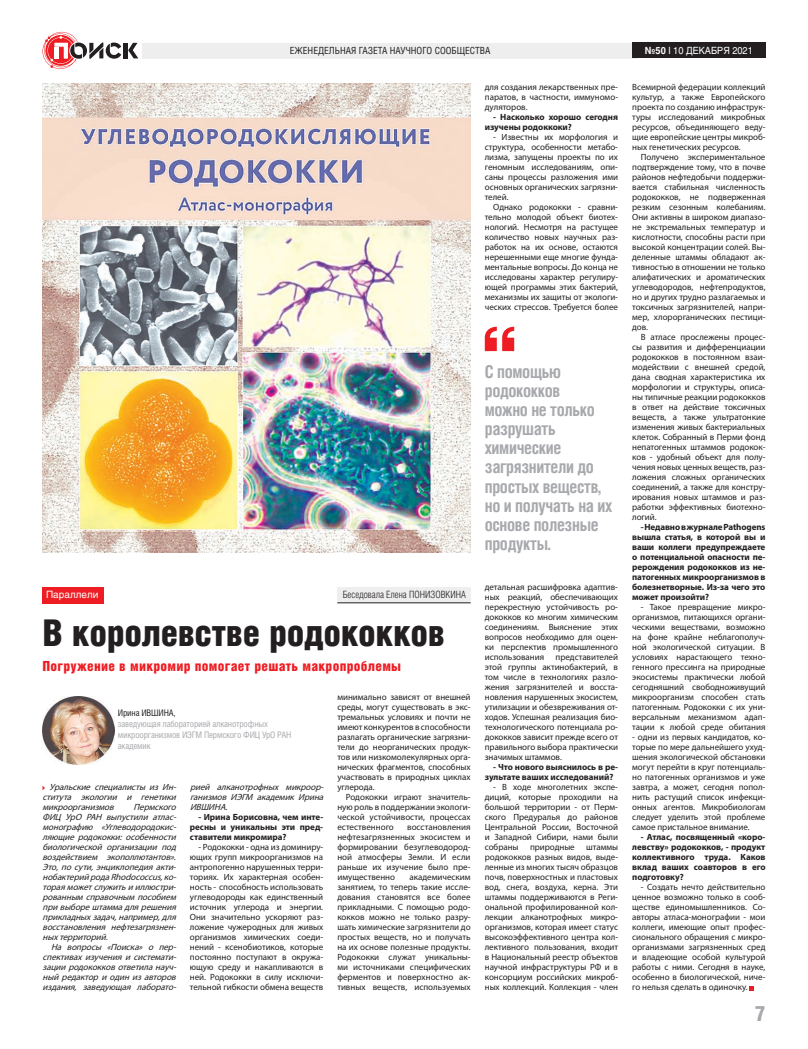
<style>
.page{position:relative;width:808px;height:1049px;background:#fff}
.page>*{position:absolute;margin:0;border:0;box-sizing:border-box;transform-origin:0 0}
.t1{font:37px "Helios Cond Black C";letter-spacing:-.01em;color:#231f20}
.t2{font:21.1px "Helios Cond Black C";color:#a8a9ad}
.t3{font:700 17.7px/19.2px "Helios Cond C";letter-spacing:-.02em;color:#a8a9ad;scale:.96 1}
.t4{font:14px "Helios Cond Black C";letter-spacing:.02em;color:#ee1d23}
.t5{font:10px "Helios Cond Light C";color:#231f20}
.t6{font:10px "Helios C";color:#fff}
.t7{font:9.8px "Helios Cond C";color:#231f20}
.t8{font:9.8px "Helios C";color:#fff;scale:.93 1}
.t9{font:9px/10px "Myriad Pro";letter-spacing:-.005em;color:#231f20;text-align:justify}
.t10{font:italic 9px/10px "Myriad Pro";letter-spacing:-.005em;color:#231f20;text-align:justify}
.t11{font:700 9px/10px "Myriad Pro";letter-spacing:-.005em;color:#231f20;text-align:justify}
.t12{font:9px/11px "Helios Cond C";letter-spacing:-.02em;color:#a8a9ad}
.t13{font:9px "Helios Cond C";letter-spacing:-.02em;color:#231f20}
.s1{font-weight:700}
</style>
<div class="page">
<hr style="left:124px;top:43px;width:4px;height:15px;background:#231f20">
<svg style="left:128px;top:43px;width:10px;height:15px"></svg>
<svg style="left:43px;top:32px;width:78px;height:37px"></svg>
<div style="left:142px;top:43px;width:496px;height:16px;background:#eeeeef"></div>
<div style="left:632px;top:43px;width:133px;height:15px;background:#231f20"></div>
<img style="left:43px;top:696px;width:71px;height:68px">
<svg style="left:749px;top:986px;width:5px;height:4px"></svg>
<div style="left:337px;top:587px;width:133px;height:16px;background:#eeeeef"></div>
<hr style="left:337px;top:602px;width:134px;height:1px;background:#231f20">
<div style="left:43px;top:587px;width:61px;height:16px;background:#ee1d23"></div>
<svg style="left:485px;top:327px;width:29px;height:24px"></svg>
<img style="left:43px;top:84px;width:428px;height:468px">
<p class="t7" style="left:290px;top:45px;width:202px">ЕЖЕНЕДЕЛЬНАЯ ГАЗЕТА НАУЧНОГО СООБЩЕСТВА</p>
<p class="t8" style="left:645px;top:44px;width:118px"><span class="s1">№50</span> I 10 ДЕКАБРЯ 2021</p>
<p class="t6" style="left:46px;top:588px;width:54px">Параллели</p>
<p class="t5" style="left:343px;top:589px;width:125px">Беседовала Елена ПОНИЗОВКИНА</p>
<h1 class="t1" style="left:43px;top:612px;width:404px">В королевстве родококков</h1>
<h3 class="t4" style="left:43px;top:658px;width:360px">Погружение в микромир помогает решать макропроблемы</h3>
<p class="t13" style="left:118px;top:708px;width:59px">Ирина ИВШИНА,</p>
<p class="t12" style="left:118px;top:718px;width:175px">заведующая лабораторией алканотрофных микроорганизмов ИЭГМ Пермского ФИЦ УрО РАН академик</p>
<p class="t10" style="left:43px;top:782px;width:136px;text-indent:7px">Урал ьские специал исты из Ин&shy;ститута экол огии и генетики микроорганизмов</p>
<p class="t10" style="left:43px;top:802px;width:137px;text-align:left;text-indent:91px">Пермского<br>ФИЦ УрО РАН выпустил и атл ас&shy;монографию «Угл еводородокис&shy;ляющие родококки: особенности биологической организации под воздействием экополл ютантов».<br>Это, по сути, энциклопедия акти&shy;нобактерий рода Rhodococcus, ко&shy;торая может служить и илл юстри&shy;рованным справочным пособием при выборе штамма для решения прикладных задач, например, для восстановления нефтезагрязнен&shy;ных территорий.</p>
<p class="t10" style="left:43px;top:942px;width:137px;text-indent:9px">На вопросы «Поиска» о пер&shy;спективах изучения и системати&shy;зации родококков ответила науч&shy;ный редактор и од ин из авторов издания, заведующая л аборато-</p>
<p class="t10" style="left:190px;top:782px;width:136px">рией ал канотрофных микроор&shy;ганизмов ИЭГМ академик Ирина ИВШИНА.</p>
<p class="t11" style="left:190px;top:812px;width:135px;text-indent:9px">- Ирина Борисовна, чем инте&shy;ресны и уникальны эти пред&shy;ставители микромира?</p>
<p class="t9" style="left:190px;top:842px;width:135px;text-indent:9px">- Родококки - одна из доминиру&shy;ющих групп микроорганизмов на антропогенно нарушенных терри&shy;ториях. Их характерная особен&shy;ность - способность использовать углеводороды как единственный источник углерода и энергии.<br>Они значительно ускоряют раз&shy;ложение чужеродных для живых организмов химических соеди&shy;нений - ксенобиотиков, которые постоянно поступают в окружа&shy;ющую среду и накапливаются в ней. Родококки в силу исключи&shy;тельной гибкости обмена веществ</p>
<p class="t9" style="left:337px;top:692px;width:135px">минимально зависят от внешней среды, могут существовать в экс&shy;тремальных условиях и почти не имеют конкурентов в способности разлагать органические загрязни&shy;тели до неорганических продук&shy;тов или низкомолекулярных орга&shy;нических фрагментов, способных участвовать в природных циклах углерода.</p>
<p class="t9" style="left:337px;top:792px;width:135px;text-indent:9px">Родококки играют значитель&shy;ную роль в поддержании экологи&shy;ческой устойчивости, процессах естественного</p>
<p class="t9" style="left:337px;top:822px;width:135px;text-indent:70px">восстановления нефтезагрязненных экосистем и формировании безуглеводород&shy;ной атмосферы Земли. И если раньше их изучение было пре&shy;имущественно</p>
<p class="t9" style="left:337px;top:872px;width:135px;text-indent:72px">академическим занятием, то теперь такие иссле&shy;дования становятся все более прикладными. С помощью родо&shy;кокков можно не только разру&shy;шать химические загрязнители до простых веществ, но и получать на их основе полезные продукты.<br>Родококки служат уникальны&shy;ми источниками специфических ферментов и поверхностно ак&shy;тивных веществ, используемых</p>
<p class="t9" style="left:485px;top:82px;width:135px">для создания лекарственных пре&shy;паратов, в частности, иммуномо&shy;дуляторов.</p>
<p class="t11" style="left:485px;top:112px;width:135px;text-indent:9px">- Насколько хорошо сегодня изучены родоккоки?</p>
<p class="t9" style="left:485px;top:132px;width:135px;text-indent:9px">- Известны их морфология и структура, особенности метабо&shy;лизма, запущены проекты по их геномным исследованиям, опи&shy;саны процессы разложения ими основных органических загрязни&shy;телей.</p>
<p class="t9" style="left:485px;top:202px;width:135px;text-indent:9px">Однако родококки - сравни&shy;тельно молодой объект биотех&shy;нологий. Несмотря на растущее количество новых научных раз&shy;работок на их основе, остаются нерешенными еще многие фунда&shy;ментальные вопросы. До конца не исследованы характер регулиру&shy;ющей программы этих бактерий, механизмы их защиты от экологи&shy;ческих стрессов. Требуется более</p>
<h3 class="t3" style="left:485px;top:361px;width:134px">С помощью родококков<br>можно не только разрушать химические загрязнители до простых веществ, но и получать на их основе полезные продукты.</h3>
<p class="t9" style="left:485px;top:582px;width:135px">детальная расшифровка адаптив&shy;ных реакций, обеспечивающих перекрестную устойчивость ро&shy;дококков ко многим химическим соединениям. Выяснение этих вопросов необходимо для оцен&shy;ки перспектив промышленного использования</p>
<p class="t9" style="left:485px;top:652px;width:135px;text-indent:71px">представителей этой группы актинобактерий, в том числе в технологиях разло&shy;жения загрязнителей и восста&shy;новления нарушенных экосистем, утилизации и обезвреживания от&shy;ходов. Успешная реализация био&shy;технологического потенциала ро&shy;дококков зависит прежде всего от правильного выбора практически значимых штаммов.</p>
<p class="t11" style="left:485px;top:762px;width:135px;text-indent:9px">- Что нового выяснилось в ре&shy;зультате ваших исследований?</p>
<p class="t9" style="left:485px;top:782px;width:135px;text-indent:9px">- В ходе многолетних экспе&shy;диций, которые проходили на большой территории - от Перм&shy;ского Предуралья до районов Центральной России, Восточной и Западной Сибири, нами были собраны</p>
<p class="t9" style="left:485px;top:842px;width:135px;text-indent:101px">штаммы родококков разных видов, выде&shy;ленные из многих тысяч образцов почв, поверхностных и пластовых вод, снега, воздуха, керна. Эти штаммы поддерживаются в Реги&shy;ональной профилированной кол&shy;лекции алканотрофных микро&shy;организмов, которая имеет статус высокоэффективного центра кол&shy;лективного пользования, входит в Национальный реестр объектов научной инфраструктуры РФ и в консорциум российских микроб&shy;ных коллекций. Коллекция - член</p>
<p class="t9" style="left:530px;top:842px;width:46px">природные</p>
<p class="t9" style="left:632px;top:82px;width:135px">Всемирной федерации коллекций культур, а также Европейского проекта по созданию инфраструк&shy;туры исследований микробных ресурсов, объединяющего веду&shy;щие европейские центры микроб&shy;ных генетических ресурсов.</p>
<p class="t9" style="left:632px;top:152px;width:135px;text-indent:9px">Получено экспериментальное подтверждение тому, что в почве районов нефтедобычи поддержи&shy;вается стабильная численность родококков, не подверженная резким сезонным колебаниям.<br>Они активны в широком диапазо&shy;не экстремальных температур и кислотности, способны расти при высокой концентрации солей. Вы&shy;деленные штаммы обладают ак&shy;тивностью в отношении не только алифатических и ароматических углеводородов, нефтепродуктов, но и других трудно разлагаемых и токсичных загрязнителей, напри&shy;мер, хлорорганических пестици&shy;дов.</p>
<p class="t9" style="left:632px;top:332px;width:135px;text-indent:9px">В атласе прослежены процес&shy;сы развития и дифференциации родококков в постоянном взаи&shy;модействии с внешней средой, дана сводная характеристика их морфологии и структуры, описа&shy;ны типичные реакции родококков в ответ на действие токсичных веществ, а также ультратонкие изменения живых бактериальных клеток. Собранный в Перми фонд непатогенных штаммов родокок&shy;ков - удобный объект для полу&shy;чения новых ценных веществ, раз&shy;ложения сложных органических соединений, а также для констру&shy;ирования новых штаммов и раз&shy;работки эффективных биотехно&shy;логий.</p>
<p class="t11" style="left:632px;top:522px;width:135px;text-indent:9px">- Недавно в журнале Pathogens вышла статья, в которой вы и ваши коллеги предупреждаете о потенциальной опасности пе&shy;рерождения родококков из не&shy;патогенных микроорганизмов в болезнетворные. Из-за чего это может произойти?</p>
<p class="t9" style="left:632px;top:602px;width:135px;text-indent:9px">- Такое превращение микро&shy;организмов, питающихся органи&shy;ческими веществами, возможно на фоне крайне неблагополуч&shy;ной экологической ситуации. В условиях нарастающего техно&shy;генного прессинга на природные экосистемы практически любой сегодняшний свободноживущий микроорганизм способен стать патогенным. Родококки с их уни&shy;версальным механизмом адап&shy;тации к любой среде обитания</p>
<p class="t9" style="left:632px;top:732px;width:135px">- одни из первых кандидатов, ко&shy;торые по мере дальнейшего ухуд&shy;шения экологической обстановки могут перейти в круг потенциаль&shy;но патогенных организмов и уже завтра, а может, сегодня попол&shy;нить растущий список инфекци&shy;онных агентов. Микробиологам следует уделить этой проблеме самое пристальное внимание.</p>
<p class="t11" style="left:632px;top:832px;width:135px;text-indent:9px">- Атлас, посвященный «коро&shy;левству» родококков, - продукт коллективного труда. Каков вклад ваших соавторов в его подготовку?</p>
<p class="t9" style="left:632px;top:882px;width:135px;text-indent:9px">- Создать нечто действительно ценное возможно только в сооб&shy;ществе единомышленников. Со&shy;авторы атласа-монографии - мои коллеги, имеющие опыт профес&shy;сионального обращения с микро&shy;организмами загрязненных сред и владеющие особой культурой работы с ними. Сегодня в науке, особенно в биологической, ниче&shy;го нельзя сделать в одиночку.</p>
<h2 class="t2" style="left:755px;top:1001px;width:12px">7</h2>
</div>
